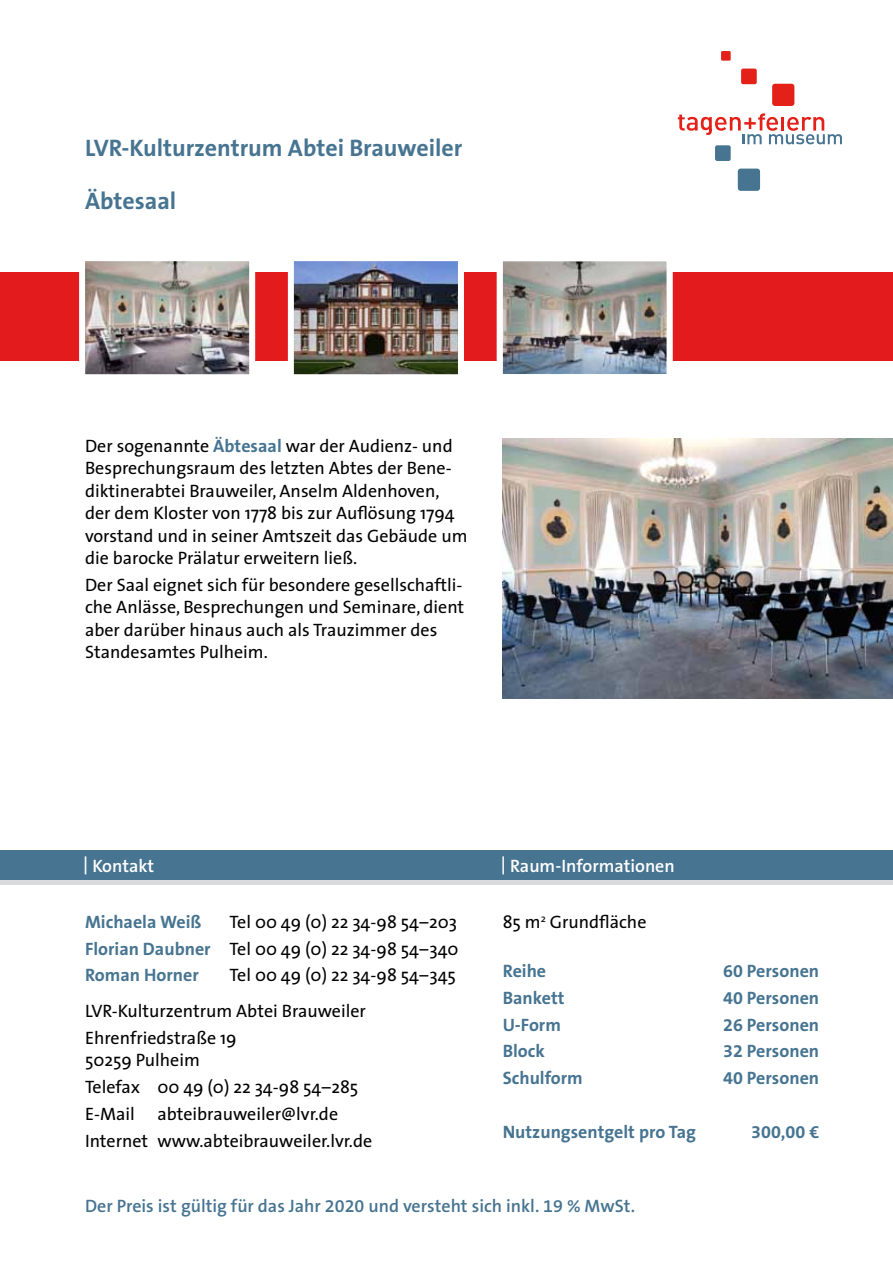
<style>
.page{position:relative;width:893px;height:1263px;background:#fff}
.page>*{position:absolute;margin:0;border:0;box-sizing:border-box;transform-origin:0 0}
.t1{font:700 24px "The Sans B7";color:#467491}
.t2{font:18px/22.5px "The Sans";color:#000}
.t3{font:700 18px "The Sans B7";color:#467491}
.t4{font:600 18px "The Sans B6";color:#467491}
.t5{font:600 18px "The Sans B6";color:#fff}
.s1{font-family:"The Sans B7";font-weight:700;color:#467491}
</style>
<div class="page">
<div style="left:741px;top:69px;width:16px;height:15px;background:#e32119;border-radius:2px"></div>
<div style="left:715px;top:145px;width:16px;height:16px;background:#467491;border-radius:2px"></div>
<div style="left:721px;top:51px;width:10px;height:10px;background:#e32119"></div>
<svg style="left:678px;top:113px;width:164px;height:31px"></svg>
<div style="left:772px;top:84px;width:22px;height:22px;background:#e32119;border-radius:3px"></div>
<div style="left:738px;top:169px;width:22px;height:22px;background:#467491;border-radius:3px"></div>
<div style="left:0;top:272px;width:893px;height:89px;background:#e31b1d"></div>
<img style="left:295px;top:262px;width:162px;height:111px">
<div style="left:288px;top:255px;width:176px;height:125px;border:6px solid #fff"></div>
<div style="left:0;top:855px;width:893px;height:29px;background:#d9dadb"></div>
<div style="left:0;top:850px;width:893px;height:30px;background:#467491"></div>
<img style="left:504px;top:262px;width:162px;height:111px">
<div style="left:497px;top:255px;width:176px;height:125px;border:6px solid #fff"></div>
<img style="left:86px;top:262px;width:162px;height:111px">
<div style="left:79px;top:255px;width:176px;height:125px;border:6px solid #fff"></div>
<img style="left:503px;top:438px;width:390px;height:260px">
<h1 class="t1" style="left:85px;top:135px;width:379px">LVR-Kulturzentrum Abtei Brauweiler</h1>
<h1 class="t1" style="left:85px;top:189px;width:93px">Äbtesaal</h1>
<p class="t2" style="left:85px;top:434px;width:384px">Der sogenannte <span class="s1">Äbtesaal</span> war der Audienz- und Besprechungsraum des letzten Abtes der Bene&shy;diktinerabtei Brauweiler, Anselm Aldenhoven, der dem Kloster von 1778 bis zur Auflösung 1794 vorstand und in seiner Amtszeit das Gebäude um die barocke Prälatur erweitern ließ.</p>
<p class="t2" style="left:85px;top:574px;width:381px">Der Saal eignet sich für besondere gesellschaftli&shy;che Anlässe, Besprechungen und Seminare, dient aber darüber hinaus auch als Trauzimmer des Standesamtes Pulheim.</p>
<p class="t5" style="left:83px;top:856px;width:73px">| Kontakt</p>
<p class="t5" style="left:501px;top:856px;width:175px">| Raum-Informationen</p>
<p class="t2" style="left:85px;top:908px;width:375px;line-height:26.7px;text-align:right">Tel 00 49 (0) 22 34-98 54–203<br><span class="s1">Florian Daubner</span> Tel 00 49 (0) 22 34-98 54–340</p>
<p class="t3" style="left:85px;top:966px;width:115px">Roman Horner</p>
<p class="t2" style="left:230px;top:964px;width:228px">Tel 00 49 (0) 22 34-98 54–345</p>
<p class="t3" style="left:85px;top:912px;width:118px">Michaela Weiß</p>
<p class="t2" style="left:85px;top:998px;width:282px;line-height:26.7px">LVR-Kulturzentrum Abtei Brauweiler<br>Ehrenfriedstraße 19</p>
<p class="t2" style="left:85px;top:1047px;width:275px;line-height:26.7px">50259 Pulheim<br>Telefax 00 49 (0) 22 34-98 54–285<br>E-Mail</p>
<p class="t2" style="left:85px;top:1100px;width:289px;line-height:26.7px;text-indent:72px">abteibrauweiler@lvr.de<br>Internet www.abteibrauweiler.lvr.de</p>
<p class="t2" style="left:503px;top:911px;width:145px">85 m<sup>2</sup> Grundfläche</p>
<p class="t3" style="left:503px;top:961px;width:45px">Reihe</p>
<p class="t3" style="left:723px;top:961px;width:97px">60 Personen</p>
<p class="t3" style="left:503px;top:988px;width:63px">Bankett</p>
<p class="t3" style="left:723px;top:988px;width:97px">40 Personen</p>
<p class="t3" style="left:503px;top:1015px;width:60px">U-Form</p>
<p class="t3" style="left:723px;top:1015px;width:97px">26 Personen</p>
<p class="t3" style="left:503px;top:1042px;width:44px">Block</p>
<p class="t3" style="left:723px;top:1042px;width:97px">32 Personen</p>
<p class="t3" style="left:503px;top:1068px;width:82px">Schulform</p>
<p class="t3" style="left:723px;top:1068px;width:97px">40 Personen</p>
<p class="t3" style="left:503px;top:1122px;width:195px">Nutzungsentgelt pro Tag</p>
<p class="t3" style="left:751px;top:1122px;width:69px">300,00 €</p>
<p class="t4" style="left:85px;top:1196px;width:552px">Der Preis ist gültig für das Jahr 2020 und versteht sich inkl. 19 % MwSt.</p>
</div>
